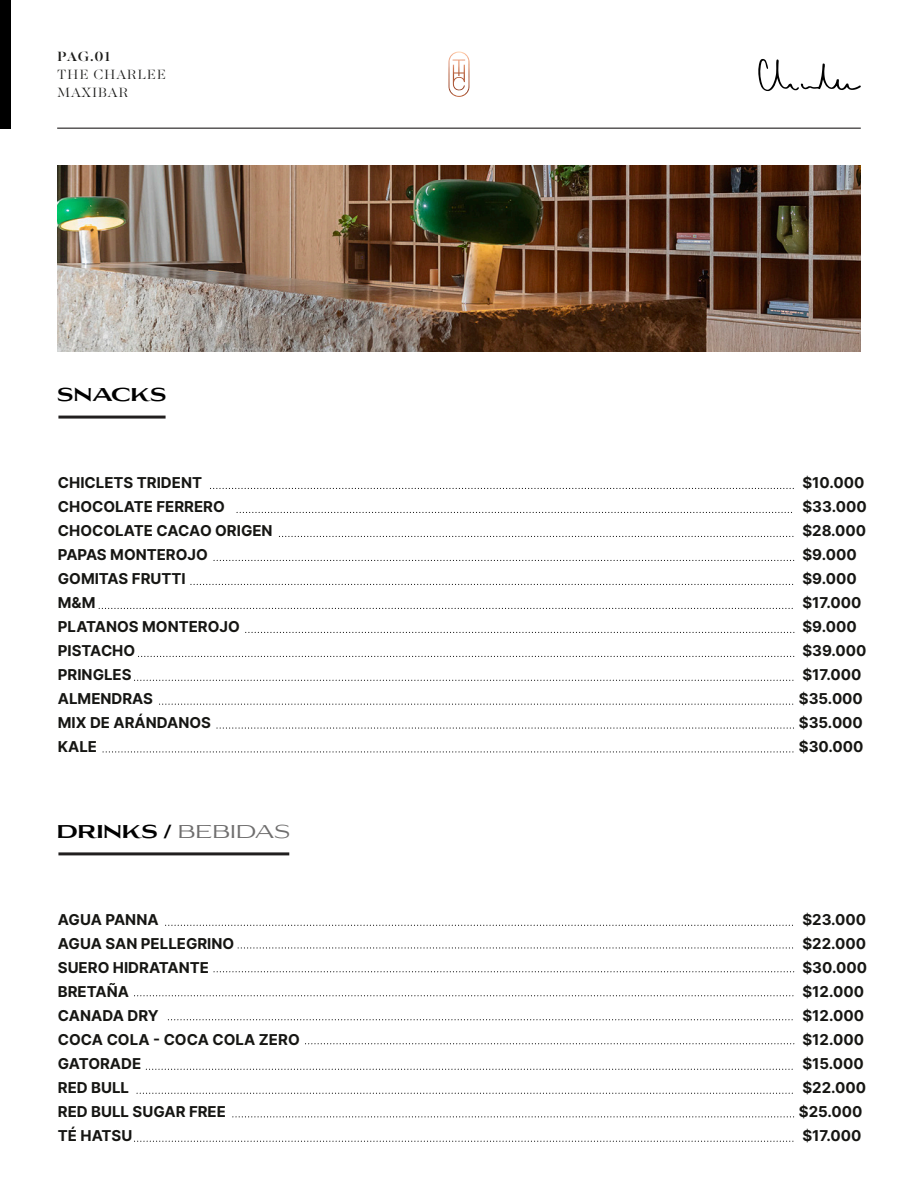
<style>
.page{position:relative;width:918px;height:1188px;background:#fff}
.page>*{position:absolute;margin:0;border:0;box-sizing:border-box;transform-origin:0 0}
.t1{font:700 18px "Aviano Flare";color:#000}
.t2{font:700 15px/24px "Inter";color:#161613}
.t3{font:300 15px/18px "Majesti Banner";letter-spacing:.05em;color:#1d1d1b}
.t4{font:500 15px "Majesti Banner";color:#1d1d1b}
.s1{font-weight:400;color:#6f6e6e}
</style>
<div class="page">
<img style="left:449px;top:52px;width:20px;height:45px">
<img style="left:453px;top:60px;width:12px;height:31px">
<div style="left:0;top:0;width:11px;height:128px;background:#000"></div>
<hr style="left:57px;top:128px;width:804px;height:1px;background:#211f1f">
<svg style="left:758px;top:59px;width:103px;height:32px"></svg>
<hr style="left:58px;top:416px;width:108px;height:3px;background:#211f1f">
<svg style="left:210px;top:488px;width:584px;height:1px"></svg>
<svg style="left:237px;top:512px;width:555px;height:1px"></svg>
<svg style="left:279px;top:536px;width:515px;height:1px"></svg>
<svg style="left:214px;top:560px;width:580px;height:1px"></svg>
<svg style="left:191px;top:584px;width:603px;height:1px"></svg>
<svg style="left:99px;top:608px;width:694px;height:1px"></svg>
<svg style="left:246px;top:632px;width:548px;height:1px"></svg>
<svg style="left:138px;top:656px;width:656px;height:1px"></svg>
<svg style="left:134px;top:680px;width:660px;height:1px"></svg>
<svg style="left:159px;top:704px;width:635px;height:1px"></svg>
<svg style="left:217px;top:727px;width:577px;height:2px"></svg>
<svg style="left:103px;top:751px;width:691px;height:2px"></svg>
<hr style="left:58px;top:852px;width:231px;height:3px;background:#211f1f">
<svg style="left:166px;top:925px;width:627px;height:1px"></svg>
<svg style="left:214px;top:971px;width:580px;height:1px"></svg>
<svg style="left:238px;top:947px;width:555px;height:2px"></svg>
<svg style="left:134px;top:995px;width:660px;height:1px"></svg>
<svg style="left:168px;top:1019px;width:625px;height:1px"></svg>
<svg style="left:305px;top:1043px;width:489px;height:1px"></svg>
<svg style="left:146px;top:1069px;width:647px;height:1px"></svg>
<svg style="left:137px;top:1093px;width:656px;height:1px"></svg>
<svg style="left:233px;top:1116px;width:561px;height:1px"></svg>
<svg style="left:134px;top:1141px;width:660px;height:1px"></svg>
<img style="left:57px;top:165px;width:804px;height:187px">
<p class="t4" style="left:57px;top:47px;width:55px">PAG.01</p>
<p class="t3" style="left:57px;top:66px;width:110px">THE CHARLEE<br>MAXIBAR</p>
<p class="t1" style="left:57px;top:384px;width:111px">SNACKS</p>
<p class="t2" style="left:58px;top:470px;width:216px">CHICLETS TRIDENT<br>CHOCOLATE FERRERO<br>CHOCOLATE CACAO ORIGEN<br>PAPAS MONTEROJO<br>GOMITAS FRUTTI<br>M&amp;M<br>PLATANOS MONTEROJO<br>PISTACHO<br>PRINGLES<br>ALMENDRAS<br>MIX DE ARÁNDANOS<br>KALE</p>
<p class="t2" style="left:799px;top:470px;width:69px">$10.000 $33.000 $28.000 $9.000 $9.000 $17.000 $9.000 $39.000 $17.000 $35.000 $35.000 $30.000</p>
<p class="t1" style="left:57px;top:821px;width:235px">DRINKS / <span class="s1">BEBIDAS</span></p>
<p class="t2" style="left:58px;top:907px;width:243px">AGUA PANNA<br>AGUA SAN PELLEGRINO<br>SUERO HIDRATANTE<br>BRETAÑA<br>CANADA DRY<br>COCA COLA - COCA COLA ZERO<br>GATORADE<br>RED BULL<br>RED BULL SUGAR FREE<br>TÉ HATSU</p>
<p class="t2" style="left:799px;top:907px;width:70px">$23.000 $22.000 $30.000 $12.000 $12.000 $12.000 $15.000 $22.000 $25.000 $17.000</p>
</div>
